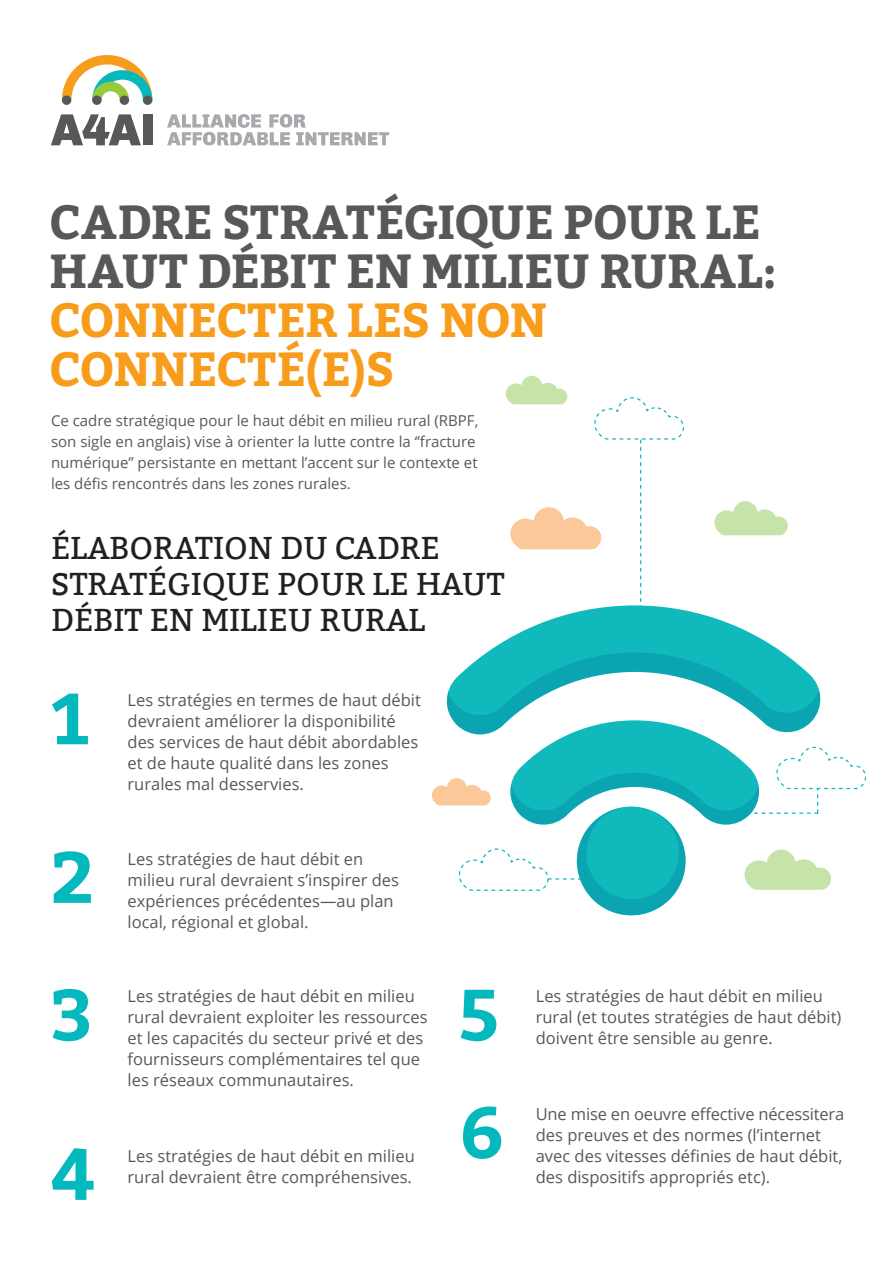
<style>
.page{position:relative;width:893px;height:1263px;background:#fff}
.page>*{position:absolute;margin:0;border:0;box-sizing:border-box;transform-origin:0 0}
.t1{font:700 71.85px/117.6px "Bitter";color:#03b9bd}
.t2{font:700 47.7px/49.2px "Bitter";letter-spacing:-.015em;color:#57585a}
.t3{font:700 47.7px/49.2px "Bitter";letter-spacing:-.015em;color:#f89c1c}
.t4{font:31.5px/36px "Bitter";color:#231f20}
.t5{font:16.5px/21px "Open Sans";color:#57585a}
.t6{font:15px/21px "Open Sans";color:#57585a}
</style>
<div class="page">
<svg style="left:487px;top:610px;width:295px;height:42px;fill:#0fb9bc"></svg>
<svg style="left:506px;top:376px;width:179px;height:256px"></svg>
<svg style="left:432px;top:652px;width:435px;height:263px"></svg>
<svg style="left:714px;top:501px;width:74px;height:34px"></svg>
<div style="left:143px;top:114px;width:9px;height:31px;background:#57585a"></div>
<svg style="left:51px;top:114px;width:90px;height:31px"></svg>
<svg style="left:62px;top:55px;width:90px;height:45px"></svg>
<div style="left:143px;top:95px;width:9px;height:10px;background:#57585a;border-radius:50%"></div>
<div style="left:120px;top:95px;width:9px;height:10px;background:#57585a;border-radius:50%"></div>
<div style="left:92px;top:95px;width:10px;height:10px;background:#57585a;border-radius:50%"></div>
<div style="left:62px;top:95px;width:9px;height:10px;background:#57585a;border-radius:50%"></div>
<svg style="left:167px;top:114px;width:222px;height:31px"></svg>
<h2 class="t2" style="left:50px;top:199px;width:729px">CADRE STRATÉGIQUE POUR LE<br>HAUT DÉBIT EN MILIEU RURAL:</h2>
<h2 class="t3" style="left:50px;top:298px;width:499px">CONNECTER LES NON<br>CONNECTÉ(E)S</h2>
<p class="t6" style="left:51px;top:411px;width:429px">Ce cadre stratégique pour le haut débit en milieu rural (RBPF, son sigle en anglais) vise à orienter la lutte contre la ‘’fracture numérique’’ persistante en mettant l’accent sur le contexte et les défis rencontrés dans les zones rurales.</p>
<h3 class="t4" style="left:51px;top:531px;width:455px">ÉLABORATION DU CADRE<br>STRATÉGIQUE POUR LE HAUT<br>DÉBIT EN MILIEU RURAL</h3>
<h1 class="t1" style="left:51px;top:663px;width:40px">1</h1>
<h1 class="t1" style="left:51px;top:822px;width:45px">2</h1>
<p class="t5" style="left:128px;top:691px;width:295px">Les stratégies en termes de haut débit devraient améliorer la disponibilité des services de haut débit abordables et de haute qualité dans les zones rurales mal desservies.</p>
<p class="t5" style="left:128px;top:850px;width:273px">Les stratégies de haut débit en milieu rural devraient s’inspirer des expériences précédentes—au plan local, régional et global.</p>
<h1 class="t1" style="left:51px;top:959px;width:44px">3</h1>
<h1 class="t1" style="left:459px;top:959px;width:46px">5<br>6</h1>
<p class="t5" style="left:128px;top:987px;width:302px">Les stratégies de haut débit en milieu rural devraient exploiter les ressources et les capacités du secteur privé et des fournisseurs complémentaires tel que les réseaux communautaires.</p>
<h1 class="t1" style="left:51px;top:1119px;width:47px">4</h1>
<p class="t5" style="left:128px;top:1147px;width:289px">Les stratégies de haut débit en milieu rural devraient être compréhensives.</p>
<p class="t5" style="left:536px;top:987px;width:307px">Les stratégies de haut débit en milieu rural (et toutes stratégies de haut débit) doivent être sensible au genre.</p>
<p class="t5" style="left:536px;top:1105px;width:310px">Une mise en oeuvre effective nécessitera des preuves et des normes (l’internet avec des vitesses définies de haut débit, des dispositifs appropriés etc).</p>
</div>
